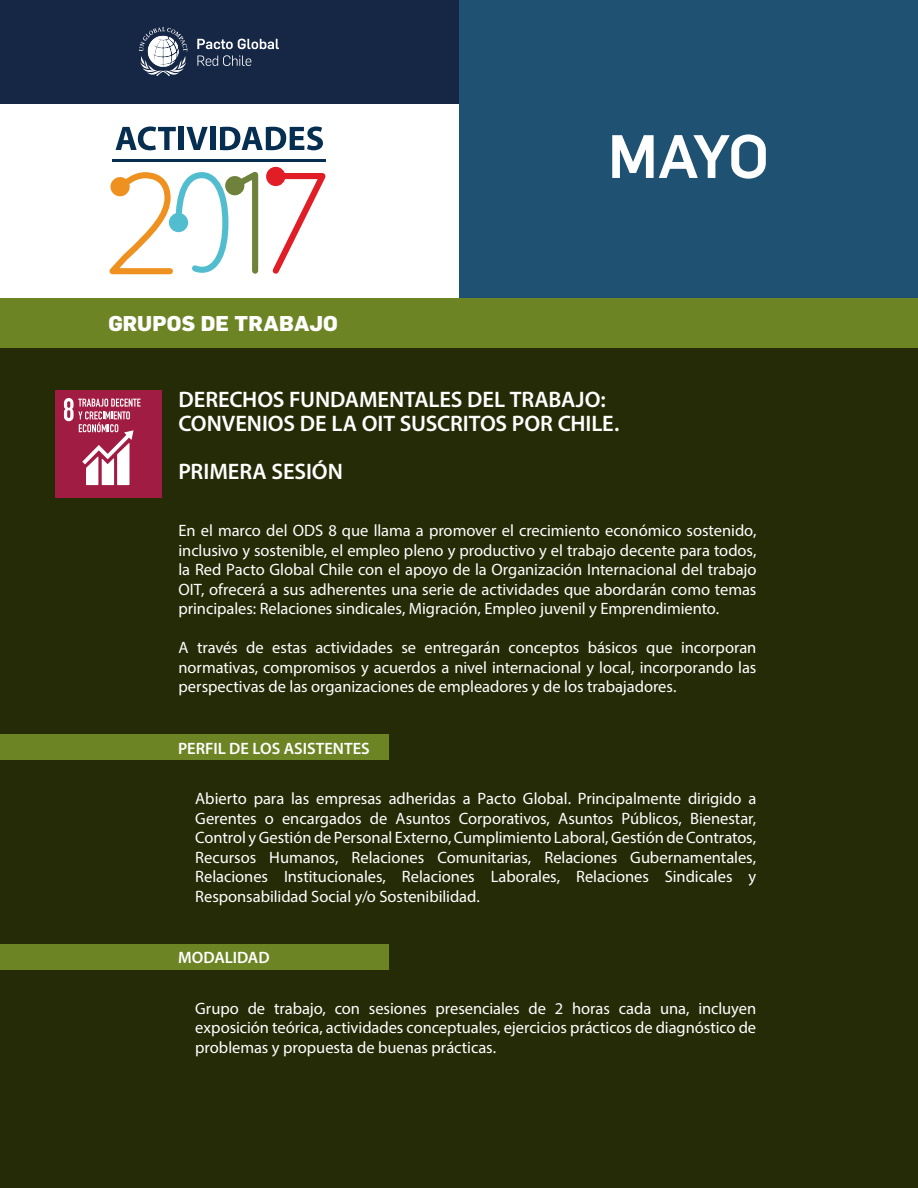
<style>
.page{position:relative;width:918px;height:1188px;background:#fff}
.page>*{position:absolute;margin:0;border:0;box-sizing:border-box;transform-origin:0 0}
.t1{font:500 60px "Flama";color:#fff}
.t2{font:600 22.5px/24px "Myriad Pro";letter-spacing:-.005em;color:#fff}
.t3{font:800 21px "Flama";letter-spacing:.01em;color:#fff}
.t4{font:16.5px/19.5px "Myriad Pro";letter-spacing:-.005em;color:#fff;text-align:justify}
.t5{font:600 16.5px "Myriad Pro";color:#fff}
</style>
<div class="page">
<div style="left:0;top:343px;width:918px;height:845px;background:#262b07"></div>
<div style="left:0;top:0;width:459px;height:103px;background:#162745"></div>
<div style="left:459px;top:0;width:459px;height:299px;background:#1f5172"></div>
<div style="left:0;top:298px;width:918px;height:50px;background:#6d8425"></div>
<svg style="left:139px;top:27px;width:48px;height:49px"></svg>
<svg style="left:197px;top:39px;width:82px;height:10px"></svg>
<svg style="left:197px;top:55px;width:54px;height:11px"></svg>
<svg style="left:271px;top:170px;width:55px;height:104px"></svg>
<svg style="left:109px;top:171px;width:150px;height:104px"></svg>
<div style="left:169px;top:213px;width:19px;height:19px;background:#53bdd0;border-radius:50%"></div>
<div style="left:225px;top:176px;width:19px;height:19px;background:#6f823c;border-radius:50%"></div>
<div style="left:266px;top:167px;width:19px;height:19px;background:#e11d26;border-radius:50%"></div>
<svg style="left:116px;top:127px;width:60px;height:23px"></svg>
<div style="left:179px;top:127px;width:5px;height:23px;background:#052e50"></div>
<svg style="left:186px;top:127px;width:22px;height:23px"></svg>
<div style="left:210px;top:127px;width:5px;height:23px;background:#052e50"></div>
<svg style="left:220px;top:127px;width:103px;height:23px"></svg>
<hr style="left:112px;top:159px;width:214px;height:2px;background:#052e50">
<div style="left:55px;top:390px;width:107px;height:108px;background:#a11c42"></div>
<svg style="left:64px;top:398px;width:77px;height:87px"></svg>
<div style="left:0;top:735px;width:389px;height:25px;background:#6d8425"></div>
<div style="left:0;top:944px;width:389px;height:26px;background:#6d8425"></div>
<p class="t3" style="left:108px;top:311px;width:231px">GRUPOS DE TRABAJO</p>
<h1 class="t1" style="left:608px;top:113px;width:163px">MAYO</h1>
<h2 class="t2" style="left:179px;top:387px;width:443px">DERECHOS FUNDAMENTALES DEL TRABAJO:<br>CONVENIOS DE LA OIT SUSCRITOS POR CHILE.</h2>
<h2 class="t2" style="left:179px;top:459px;width:166px">PRIMERA SESIÓN</h2>
<p class="t4" style="left:179px;top:521px;width:580px">En el marco del ODS 8 que llama a promover el crecimiento económico sostenido, inclusivo y sostenible, el empleo pleno y productivo y el trabajo decente para todos, la Red Pacto Global Chile con el apoyo de la Organización Internacional del trabajo OIT, ofrecerá a sus adherentes una serie de actividades que abordarán como temas principales: Relaciones sindicales, Migración, Empleo juvenil y Emprendimiento.</p>
<p class="t4" style="left:179px;top:638px;width:579px">A través de estas actividades se entregarán conceptos básicos que incorporan normativas, compromisos y acuerdos a nivel internacional y local, incorporando las perspectivas de las organizaciones de empleadores y de los trabajadores.</p>
<p class="t5" style="left:178px;top:738px;width:193px">PERFIL DE LOS ASISTENTES</p>
<p class="t4" style="left:195px;top:789px;width:563px">Abierto para las empresas adheridas a Pacto Global. Principalmente dirigido a Gerentes o encargados de Asuntos Corporativos, Asuntos Públicos, Bienestar, Control y Gestión de Personal Externo, Cumplimiento Laboral, Gestión de Contratos, Recursos Humanos, Relaciones Comunitarias, Relaciones Gubernamentales, Relaciones Institucionales, Relaciones Laborales, Relaciones Sindicales y Responsabilidad Social y/o Sostenibilidad.</p>
<p class="t5" style="left:178px;top:947px;width:93px">MODALIDAD</p>
<p class="t4" style="left:195px;top:998px;width:562px">Grupo de trabajo, con sesiones presenciales de 2 horas cada una, incluyen exposición teórica, actividades conceptuales, ejercicios prácticos de diagnóstico de problemas y propuesta de buenas prácticas.</p>
</div>
